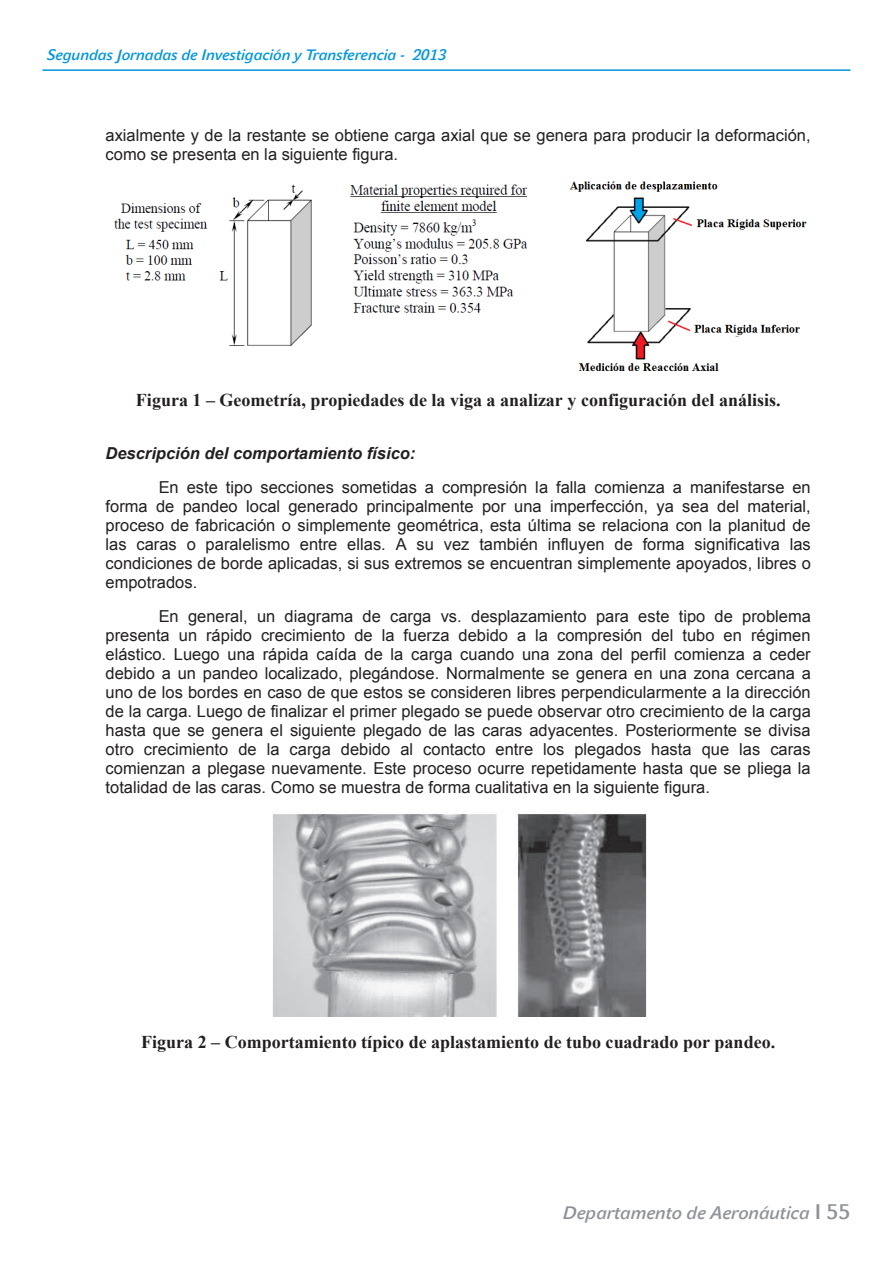
<style>
.page{position:relative;width:893px;height:1263px;background:#fff}
.page>*{position:absolute;margin:0;border:0;box-sizing:border-box;transform-origin:0 0}
.t1{font:700 18px "Times New Roman";color:#231f20}
.t2{font:italic 18px "John Sans Med CE";color:#8f9398}
.t3{font:16.5px/18.9px "Arial";color:#231f20}
.t4{font:italic 15px "John Sans Med CE";color:#0096db}
.s1{font-family:"John Sans Med SCCE"}
.s2{font-weight:700;font-style:italic}
.s3{font-family:"John Sans Med SCCE";font-style:normal;font-size:21px}
</style>
<div class="page">
<hr style="left:43px;top:69px;width:807px;height:2px;background:#0096db">
<img style="left:114px;top:203px;width:94px;height:78px">
<img style="left:219px;top:184px;width:93px;height:162px">
<img style="left:350px;top:184px;width:178px;height:129px">
<img style="left:569px;top:181px;width:238px;height:190px">
<img style="left:272px;top:811px;width:375px;height:206px">
<p class="t4" style="left:47px;top:46px;width:401px">Segundas Jornadas de Investigación y Transferencia - <span class="s1">2013</span></p>
<p class="t3" style="left:106px;top:126px;width:706px">axialmente y de la restante se obtiene carga axial que se genera para producir la deformación, como se presenta en la siguiente figura.</p>
<p class="t1" style="left:136px;top:387px;width:646px">Figura 1 – Geometría, propiedades de la viga a analizar y configuración del análisis.</p>
<p class="t3" style="left:159px;top:436px;width:654px;line-height:33.9px;text-indent:-53px"><span class="s2">Descripción del comportamiento físico:<br></span>En este tipo secciones sometidas a compresión la falla comienza a manifestarse en</p>
<p class="t3" style="left:106px;top:497px;width:707px;text-align:justify">forma de pandeo local generado principalmente por una imperfección, ya sea del material, proceso de fabricación o simplemente geométrica, esta última se relaciona con la planitud de las caras o paralelismo entre ellas. A su vez también influyen de forma significativa las condiciones de borde aplicadas, si sus extremos se encuentran simplemente apoyados, libres o empotrados.</p>
<p class="t3" style="left:106px;top:607px;width:707px;text-align:justify;text-indent:53px">En general, un diagrama de carga vs. desplazamiento para este tipo de problema presenta un rápido crecimiento de la fuerza debido a la compresión del tubo en régimen elástico. Luego una rápida caída de la carga cuando una zona del perfil comienza a ceder debido a un pandeo localizado, plegándose. Normalmente se genera en una zona cercana a uno de los bordes en caso de que estos se consideren libres perpendicularmente a la dirección de la carga. Luego de finalizar el primer plegado se puede observar otro crecimiento de la carga hasta que se genera el siguiente plegado de las caras adyacentes. Posteriormente se divisa otro crecimiento de la carga debido al contacto entre los plegados hasta que las caras comienzan a plegase nuevamente. Este proceso ocurre repetidamente hasta que se pliega la totalidad de las caras. Como se muestra de forma cualitativa en la siguiente figura.</p>
<p class="t1" style="left:141px;top:1029px;width:635px">Figura 2 – Comportamiento típico de aplastamiento de tubo cuadrado por pandeo.</p>
<p class="t2" style="left:563px;top:1202px;width:289px">Departamento de Aeronáutica <span class="s3">I 55</span></p>
</div>
